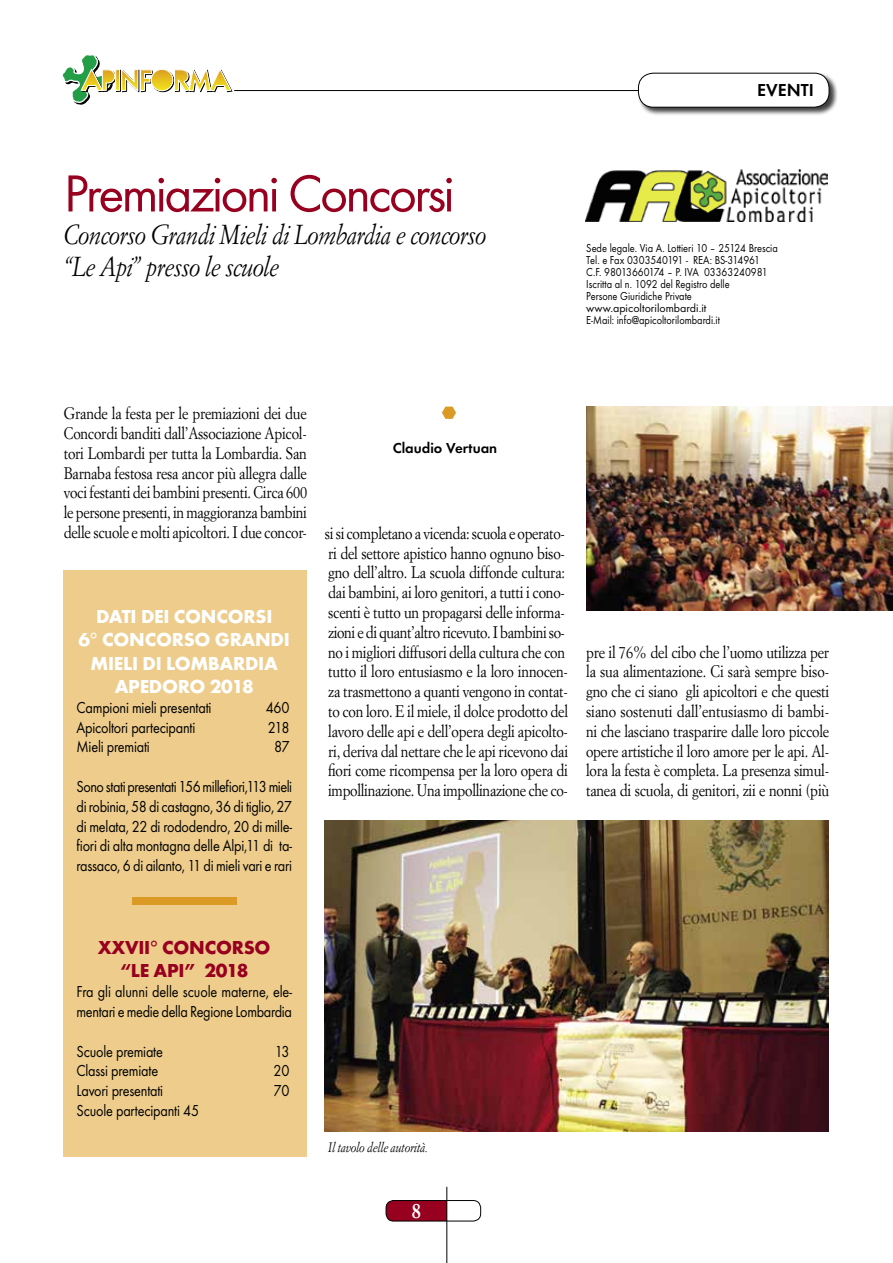
<style>
.page{position:relative;width:893px;height:1263px;background:#fff}
.page>*{position:absolute;margin:0;border:0;box-sizing:border-box;transform-origin:0 0}
.t1{font:54px "Futura T";letter-spacing:-.05em;color:#97001f}
.t2{font:italic 27px/32.4px "Simoncini Garamond";letter-spacing:-.025em;color:#000;scale:.86 1}
.t3{font:700 21px "Simoncini Garamond";color:#fff;scale:.86 1}
.t4{font:700 19.5px/23.4px "Futura T";letter-spacing:-.015em;color:#fff;text-align:center}
.t5{font:700 19.5px/23.4px "Futura T";letter-spacing:-.015em;color:#97001f;text-align:center}
.t6{font:600 18px "Futura T";color:#000}
.t7{font:16.5px/19.8px "Simoncini Garamond";letter-spacing:-.015em;color:#000;text-align:justify;scale:.86 1}
.t8{font:16.5px/19.8px "Futura T";letter-spacing:-.015em;color:#000;text-align:justify;scale:.86 1}
.t9{font:600 15px "Futura T";color:#000}
.t10{font:italic 13.5px "Simoncini Garamond";letter-spacing:-.025em;color:#000;scale:.86 1}
.t11{font:12px/12px "Futura T";color:#000;scale:.86 1}
</style>
<div class="page">
<svg style="left:62px;top:55px;width:170px;height:50px"></svg>
<div style="left:386px;top:1200px;width:61px;height:21px;background:#97001f"></div>
<div style="left:386px;top:1200px;width:95px;height:21px;border:1px solid #000;border-radius:8px"></div>
<hr style="left:447px;top:1187px;width:1px;height:76px;background:#000">
<hr style="left:234px;top:90px;width:595px;height:1px;background:#000">
<svg style="left:442px;top:407px;width:14px;height:12px"></svg>
<img style="left:586px;top:170px;width:242px;height:52px">
<div style="left:64px;top:570px;width:243px;height:587px;background:#edcc8c"></div>
<div style="left:132px;top:897px;width:104px;height:8px;background:#da9a23"></div>
<img style="left:586px;top:406px;width:307px;height:205px">
<img style="left:325px;top:821px;width:504px;height:310px">
<div style="left:638px;top:72px;width:200px;height:45px;background:#000;opacity:.75"></div>
<div style="left:638px;top:73px;width:191px;height:34px;background:#fff;border-radius:15px"></div>
<div style="left:638px;top:73px;width:191px;height:35px;border:1px solid #000;border-radius:15px"></div>
<h1 class="t1" style="left:64px;top:162px;width:392px">Premiazioni Concorsi</h1>
<h2 class="t2" style="left:64px;top:218px;width:493px">Concorso Grandi Mieli di Lombardia e concorso “Le Api” presso le scuole</h2>
<p class="t6" style="left:757px;top:80px;width:58px">EVENTI</p>
<p class="t11" style="left:586px;top:242px;width:224px">Sede legale. Via A. Lottieri 10 – 25124 Brescia Tel. e Fax 0303540191 - REA: BS-314961<br>C.F. 98013660174 – P. IVA 03363240981<br>Iscritta al n. 1092 del Registro delle<br>Persone Giuridiche Private www.apicoltorilombardi.it<br>E-Mail: info@apicoltorilombardi.it</p>
<p class="t7" style="left:64px;top:403px;width:284px">Grande la festa per le premiazioni dei due</p>
<p class="t7" style="left:64px;top:423px;width:284px">Concordi banditi dall’Associazione Apicol-</p>
<p class="t7" style="left:64px;top:443px;width:284px">tori Lombardi per tutta la Lombardia. San</p>
<p class="t7" style="left:64px;top:462px;width:284px">Barnaba festosa resa ancor più allegra dalle</p>
<p class="t7" style="left:64px;top:482px;width:284px">voci festanti dei bambini presenti. Circa 600</p>
<p class="t7" style="left:64px;top:502px;width:284px">le persone presenti, in maggioranza bambini</p>
<p class="t7" style="left:64px;top:522px;width:584px">delle scuole e molti apicoltori. I due concor- si si completano a vicenda: scuola e operato-</p>
<p class="t7" style="left:328px;top:542px;width:277px">ri del settore apistico hanno ognuno biso-</p>
<p class="t7" style="left:328px;top:562px;width:277px">gno dell’altro. La scuola diffonde cultura:</p>
<p class="t7" style="left:328px;top:582px;width:277px">dai bambini, ai loro genitori, a tutti i cono-</p>
<p class="t7" style="left:328px;top:602px;width:277px">scenti è tutto un propagarsi delle informa-</p>
<p class="t7" style="left:328px;top:622px;width:277px">zioni e di quant’altro ricevuto. I bambini so-</p>
<p class="t7" style="left:328px;top:641px;width:277px">no i migliori diffusori della cultura che con</p>
<p class="t7" style="left:328px;top:661px;width:280px">tutto il loro entusiasmo e la loro innocen-</p>
<p class="t7" style="left:328px;top:681px;width:280px">za trasmettono a quanti vengono in contat-</p>
<p class="t7" style="left:328px;top:701px;width:280px">to con loro. E il miele, il dolce prodotto del</p>
<p class="t7" style="left:328px;top:721px;width:280px">lavoro delle api e dell’opera degli apicolto-</p>
<p class="t7" style="left:328px;top:740px;width:280px">ri, deriva dal nettare che le api ricevono dai</p>
<p class="t7" style="left:328px;top:760px;width:280px">fiori come ricompensa per la loro opera di</p>
<p class="t7" style="left:328px;top:780px;width:280px">impollinazione. Una impollinazione che co-</p>
<p class="t9" style="left:393px;top:439px;width:106px">Claudio Vertuan</p>
<p class="t4" style="left:79px;top:604px;width:213px">DATI DEI CONCORSI<br>6° CONCORSO GRANDI<br>MIELI DI LOMBARDIA<br>APEDORO 2018</p>
<p class="t8" style="left:77px;top:697px;width:158px">Campioni mieli presentati</p>
<p class="t8" style="left:266px;top:697px;width:29px">460</p>
<p class="t8" style="left:77px;top:717px;width:140px">Apicoltori partecipanti</p>
<p class="t8" style="left:268px;top:717px;width:27px">218</p>
<p class="t8" style="left:77px;top:737px;width:87px">Mieli premiati</p>
<p class="t8" style="left:274px;top:737px;width:19px">87</p>
<p class="t8" style="left:77px;top:776px;width:252px">Sono stati presentati 156 millefiori,113 mieli di robinia, 58 di castagno, 36 di tiglio, 27 di melata, 22 di rododendro, 20 di mille&shy;fiori di alta montagna delle Alpi,11 di ta&shy;rassaco, 6 di ailanto, 11 di mieli vari e rari</p>
<p class="t7" style="left:586px;top:641px;width:284px">pre il 76% del cibo che l’uomo utilizza per la sua alimentazione. Ci sarà sempre biso&shy;gno che ci siano gli apicoltori e che questi siano sostenuti dall’entusiasmo di bambi&shy;ni che lasciano trasparire dalle loro piccole opere artistiche il loro amore per le api. Al&shy;lora la festa è completa. La presenza simul&shy;tanea di scuola, di genitori, zii e nonni (più</p>
<p class="t5" style="left:98px;top:936px;width:174px">XXVII° CONCORSO “LE API” 2018</p>
<p class="t8" style="left:77px;top:982px;width:252px">Fra gli alunni delle scuole materne, ele&shy;mentari e medie della Regione Lombardia</p>
<p class="t8" style="left:77px;top:1041px;width:102px">Scuole premiate</p>
<p class="t8" style="left:275px;top:1041px;width:19px">13</p>
<p class="t8" style="left:77px;top:1061px;width:96px">Classi premiate</p>
<p class="t8" style="left:274px;top:1061px;width:20px">20</p>
<p class="t8" style="left:77px;top:1081px;width:102px">Lavori presentati</p>
<p class="t8" style="left:274px;top:1081px;width:20px">70</p>
<p class="t8" style="left:77px;top:1100px;width:144px">Scuole partecipanti 45</p>
<p class="t10" style="left:328px;top:1139px;width:118px">Il tavolo delle autorità.</p>
<p class="t3" style="left:412px;top:1197px;width:12px">8</p>
</div>
